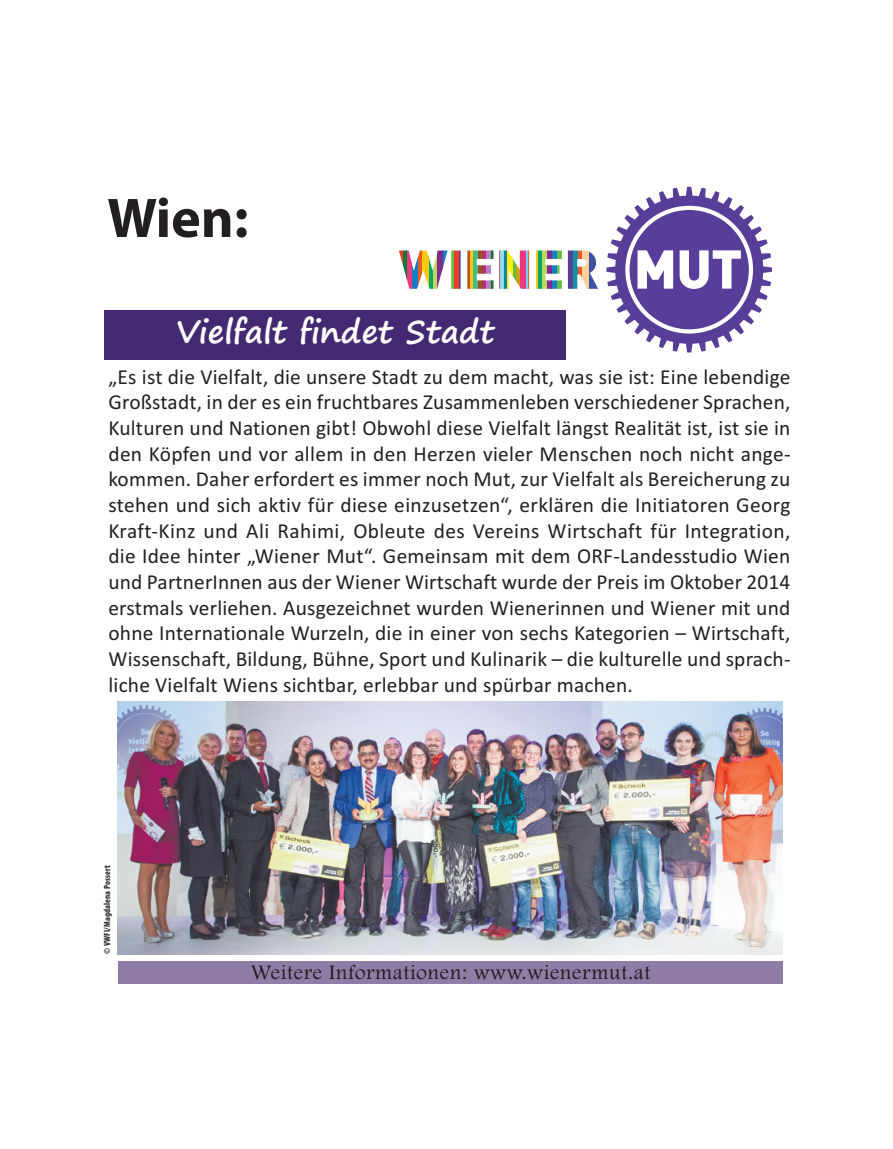
<style>
.page{position:relative;width:893px;height:1149px;background:#fff}
.page>*{position:absolute;margin:0;border:0;box-sizing:border-box;transform-origin:0 0}
.t1{font:700 56.25px "Myriad Pro";color:#231f20}
.t2{font:700 31.5px "Segoe Print";color:#fff}
.t3{font:21.38px/25.7px "Calibri";letter-spacing:.01em;color:#231f20;text-align:justify}
.t4{font:21.38px "Footlight MT Light";letter-spacing:.025em;color:#231f20}
.t5{font:700 condensed 9px "Myriad Pro";letter-spacing:.015em;color:#231f20}
</style>
<div class="page">
<img style="left:117px;top:701px;width:666px;height:253px">
<svg style="left:588px;top:251px;width:10px;height:38px"></svg>
<svg style="left:582px;top:250px;width:6px;height:39px"></svg>
<svg style="left:578px;top:250px;width:4px;height:28px"></svg>
<div style="left:572px;top:250px;width:6px;height:39px;background:#198ea3"></div>
<hr style="left:568px;top:250px;width:4px;height:39px;background:#56409a">
<svg style="left:557px;top:250px;width:5px;height:39px"></svg>
<svg style="left:551px;top:250px;width:6px;height:39px"></svg>
<svg style="left:546px;top:250px;width:5px;height:39px"></svg>
<hr style="left:542px;top:250px;width:4px;height:39px;background:#bbd75e">
<hr style="left:538px;top:250px;width:4px;height:39px;background:#00a66e">
<svg style="left:535px;top:250px;width:3px;height:39px"></svg>
<hr style="left:528px;top:250px;width:3px;height:39px;background:#e56e25">
<hr style="left:526px;top:250px;width:2px;height:39px;background:#75d1f6">
<div style="left:520px;top:250px;width:6px;height:39px;background:#ef3781"></div>
<svg style="left:512px;top:257px;width:5px;height:26px"></svg>
<svg style="left:507px;top:250px;width:5px;height:39px"></svg>
<hr style="left:504px;top:250px;width:3px;height:39px;background:#1681a2">
<hr style="left:500px;top:250px;width:4px;height:39px;background:#94d9f1">
<svg style="left:490px;top:250px;width:4px;height:39px"></svg>
<svg style="left:486px;top:250px;width:4px;height:39px"></svg>
<svg style="left:482px;top:250px;width:4px;height:39px"></svg>
<svg style="left:478px;top:250px;width:4px;height:39px"></svg>
<hr style="left:517px;top:250px;width:3px;height:39px;background:#cd9f14">
<svg style="left:459px;top:250px;width:2px;height:39px"></svg>
<div style="left:453px;top:250px;width:6px;height:39px;background:#ef3c2a"></div>
<svg style="left:418px;top:250px;width:4px;height:36px"></svg>
<svg style="left:412px;top:257px;width:6px;height:32px"></svg>
<svg style="left:406px;top:250px;width:6px;height:39px"></svg>
<hr style="left:403px;top:250px;width:3px;height:39px;background:#007c3b">
<svg style="left:399px;top:250px;width:4px;height:15px"></svg>
<svg style="left:451px;top:250px;width:2px;height:39px"></svg>
<svg style="left:442px;top:250px;width:6px;height:21px"></svg>
<svg style="left:437px;top:250px;width:5px;height:39px"></svg>
<svg style="left:433px;top:254px;width:4px;height:35px"></svg>
<svg style="left:428px;top:255px;width:5px;height:34px"></svg>
<svg style="left:422px;top:250px;width:6px;height:34px"></svg>
<div style="left:473px;top:250px;width:5px;height:39px;background:#45bc89"></div>
<svg style="left:469px;top:250px;width:4px;height:39px"></svg>
<svg style="left:467px;top:250px;width:2px;height:39px"></svg>
<svg style="left:606px;top:187px;width:166px;height:165px"></svg>
<div style="left:118px;top:960px;width:665px;height:23px;background:#8f7da7"></div>
<div style="left:105px;top:310px;width:461px;height:49px;background:#432972"></div>
<h1 class="t1" style="left:107px;top:197px;width:143px">Wien:</h1>
<h2 class="t2" style="left:176px;top:314px;width:320px">Vielfalt findet Stadt</h2>
<p class="t3" style="left:108px;top:363px;width:684px">„Es ist die Vielfalt, die unsere Stadt zu dem macht, was sie ist: Eine lebendige Großstadt, in der es ein fruchtbares Zusammenleben verschiedener Sprachen, Kulturen und Nationen gibt! Obwohl diese Vielfalt längst Realität ist, ist sie in den Köpfen und vor allem in den Herzen vieler Menschen noch nicht ange&shy;kommen. Daher erfordert es immer noch Mut, zur Vielfalt als Bereicherung zu stehen und sich aktiv für diese einzusetzen“, erklären die Initiatoren Georg Kraft-Kinz und Ali Rahimi, Obleute des Vereins Wirtschaft für Integration, die Idee hinter „Wiener Mut“. Gemeinsam mit dem ORF-Landesstudio Wien und PartnerInnen aus der Wiener Wirtschaft wurde der Preis im Oktober 2014 erstmals verliehen. Ausgezeichnet wurden Wienerinnen und Wiener mit und ohne Internationale Wurzeln, die in einer von sechs Kategorien – Wirtschaft, Wissenschaft, Bildung, Bühne, Sport und Kulinarik – die kulturelle und sprach&shy;liche Vielfalt Wiens sichtbar, erlebbar und spürbar machen.</p>
<p class="t5" style="left:104px;top:953px;width:90px;rotate:-90deg">© VWFI/Magdalena Possert</p>
<p class="t4" style="left:251px;top:958px;width:401px">Weitere Informationen: www.wienermut.at</p>
</div>
